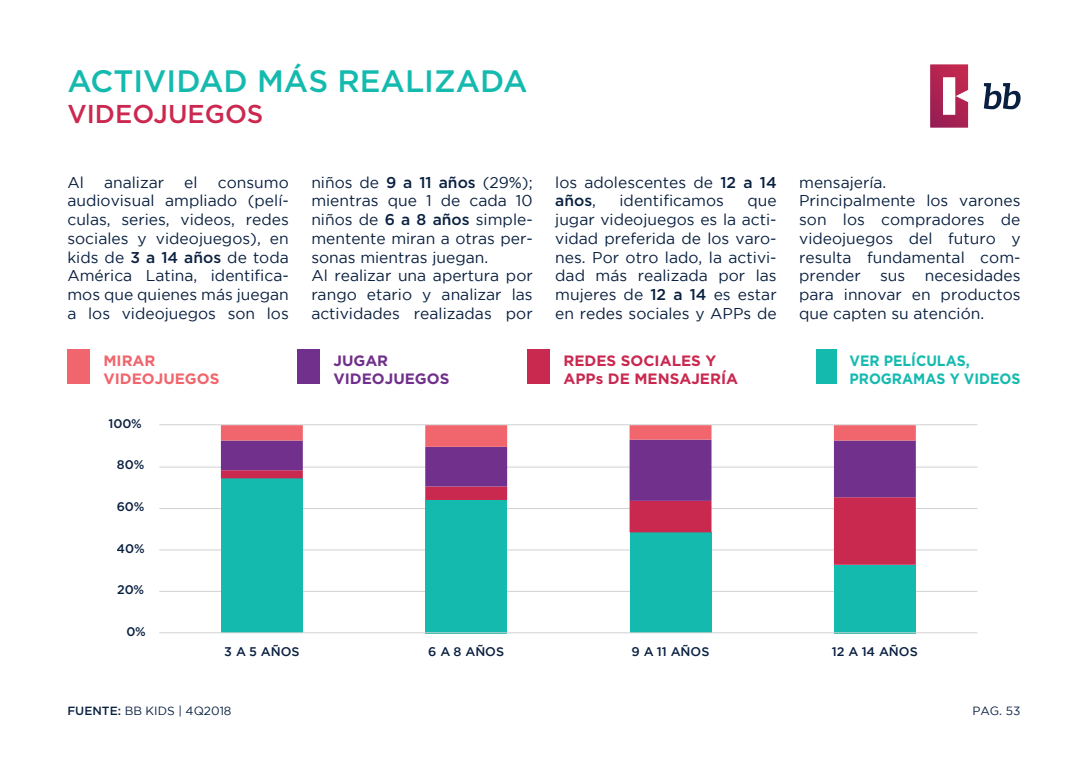
<style>
.page{position:relative;width:1088px;height:780px;background:#fff}
.page>*{position:absolute;margin:0;border:0;box-sizing:border-box;transform-origin:0 0}
.t1{font:500 31px "Gotham";color:#15baaf}
.t2{font:500 25.75px "Gotham";color:#cb2850}
.t3{font:15.62px/18.8px "Gotham";color:#092040}
.t4{font:700 15px/18px "Gotham";color:#c9284f}
.t5{font:700 15px/18px "Gotham";color:#15baaf;scale:.94 1}
.t6{font:700 15px/18px "Gotham";color:#f1656c}
.t7{font:700 15px/18px "Gotham";color:#71308b}
.t8{font:500 12.5px "Gotham";color:#0a2041}
.t9{font:500 12.5px "Gotham";letter-spacing:-.005em;color:#092040}
.t10{font:11.88px "Gotham";color:#092141}
.s1{font-weight:500}
</style>
<div class="page">
<svg style="left:930px;top:65px;width:38px;height:62px"></svg>
<svg style="left:984px;top:83px;width:36px;height:26px"></svg>
<hr style="left:159px;top:424px;width:818px;height:1px;background:#d0d1d1">
<hr style="left:159px;top:466px;width:818px;height:1px;background:#d0d1d1">
<hr style="left:159px;top:508px;width:818px;height:1px;background:#d0d1d1">
<hr style="left:159px;top:549px;width:818px;height:1px;background:#d0d1d1">
<hr style="left:159px;top:591px;width:818px;height:1px;background:#d0d1d1">
<div style="left:221px;top:478px;width:82px;height:155px;background:#15baaf"></div>
<div style="left:425px;top:500px;width:82px;height:133px;background:#15baaf"></div>
<div style="left:629px;top:532px;width:82px;height:101px;background:#15baaf"></div>
<div style="left:834px;top:564px;width:82px;height:69px;background:#15baaf"></div>
<svg style="left:303px;top:501px;width:613px;height:63px"></svg>
<svg style="left:221px;top:447px;width:695px;height:54px"></svg>
<svg style="left:221px;top:425px;width:695px;height:22px"></svg>
<hr style="left:159px;top:632px;width:818px;height:1px;background:#d0d1d1">
<div style="left:67px;top:349px;width:23px;height:35px;background:#f1656c"></div>
<div style="left:297px;top:349px;width:23px;height:35px;background:#71308b"></div>
<div style="left:527px;top:349px;width:23px;height:35px;background:#c9284f"></div>
<div style="left:816px;top:349px;width:21px;height:35px;background:#15baaf"></div>
<h1 class="t1" style="left:67px;top:63px;width:461px">ACTIVIDAD MÁS REALIZADA</h1>
<h2 class="t2" style="left:67px;top:99px;width:197px">VIDEOJUEGOS</h2>
<p class="t3" style="left:67px;top:172px;width:223px;text-align:justify;text-indent:150px">consumo audiovisual ampliado (pelí&shy;culas, series, videos, redes sociales y videojuegos), en kids de <span class="s1">3 a 14 años</span> de toda América Latina, identifica&shy;mos que quienes más juegan a los videojuegos son los</p>
<p class="t3" style="left:311px;top:172px;width:223px">niños de <span class="s1">9 a 11 años</span> (29%); mientras que 1 de cada 10 niños de <span class="s1">6 a 8 años</span> simple&shy;mentente miran a otras per&shy;sonas mientras juegan.<br>Al realizar una apertura por rango etario y analizar las actividades realizadas por</p>
<p class="t3" style="left:555px;top:172px;width:223px">los adolescentes de <span class="s1">12 a 14 años</span>,</p>
<p class="t3" style="left:67px;top:172px;width:18px">Al</p>
<p class="t3" style="left:104px;top:172px;width:61px">analizar</p>
<p class="t3" style="left:184px;top:172px;width:15px">el</p>
<p class="t3" style="left:619px;top:191px;width:106px">identificamos</p>
<p class="t3" style="left:555px;top:191px;width:223px;text-align:justify;text-indent:192px">que jugar videojuegos es la acti&shy;vidad preferida de los varo&shy;nes. Por otro lado, la activi&shy;dad más realizada por las mujeres de <span class="s1">12 a 14</span> es estar en redes sociales y APPs de</p>
<p class="t3" style="left:799px;top:172px;width:223px">mensajería.<br>Principalmente los varones son los compradores de videojuegos del futuro y resulta fundamental com&shy;prender sus necesidades para innovar en productos que capten su atención.</p>
<p class="t6" style="left:103px;top:351px;width:118px">MIRAR<br>VIDEOJUEGOS</p>
<p class="t7" style="left:333px;top:351px;width:118px">JUGAR<br>VIDEOJUEGOS</p>
<p class="t4" style="left:563px;top:351px;width:176px">REDES SOCIALES Y<br>APPs DE MENSAJERÍA</p>
<p class="t5" style="left:849px;top:351px;width:183px">VER PELÍCULAS,<br>PROGRAMAS Y VIDEOS</p>
<p class="t9" style="left:108px;top:416px;width:35px">100%</p>
<p class="t9" style="left:117px;top:458px;width:29px">80%</p>
<p class="t9" style="left:117px;top:499px;width:29px">60%</p>
<p class="t9" style="left:117px;top:541px;width:30px">40%</p>
<p class="t9" style="left:117px;top:582px;width:29px">20%</p>
<p class="t9" style="left:126px;top:624px;width:21px">0%</p>
<p class="t8" style="left:224px;top:644px;width:77px">3 A 5 AÑOS</p>
<p class="t8" style="left:428px;top:644px;width:77px">6 A 8 AÑOS</p>
<p class="t8" style="left:632px;top:644px;width:79px">9 A 11 AÑOS</p>
<p class="t8" style="left:832px;top:644px;width:87px">12 A 14 AÑOS</p>
<p class="t10" style="left:67px;top:704px;width:166px"><span class="s1">FUENTE:</span> BB KIDS | 4Q2018</p>
<p class="t10" style="left:972px;top:704px;width:50px">PAG. 53</p>
</div>
